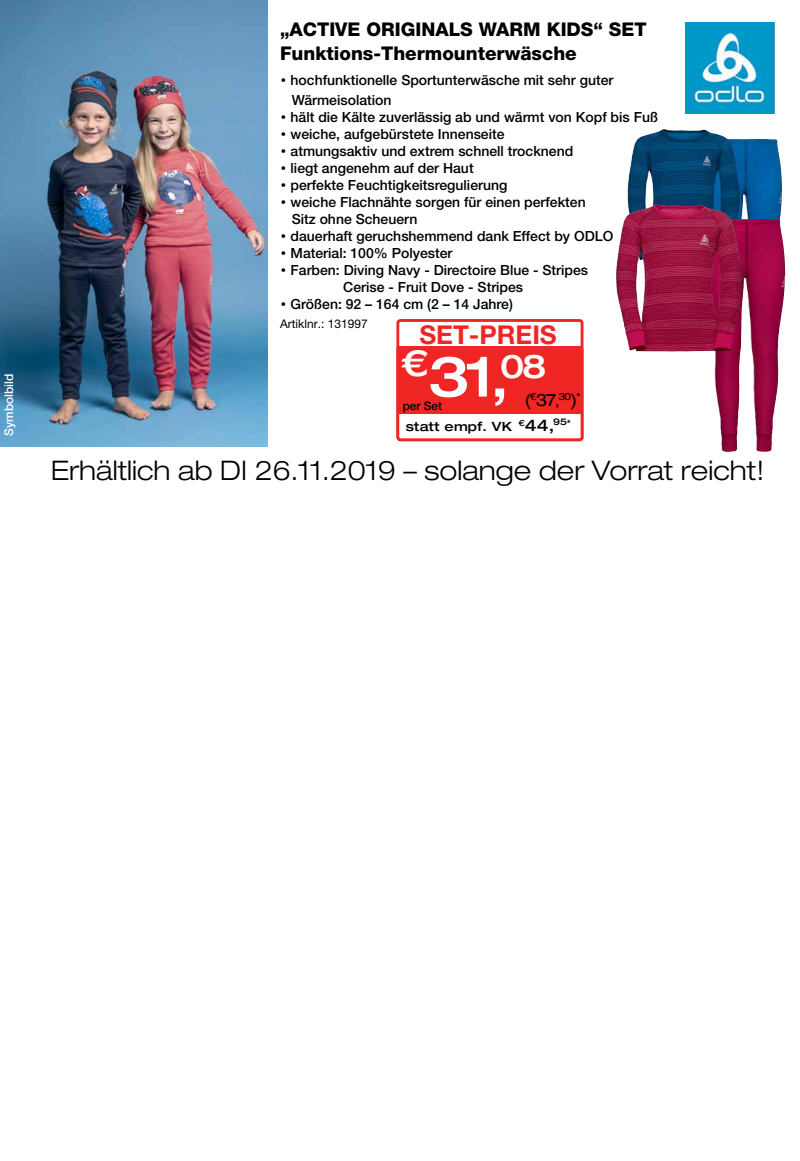
<style>
.page{position:relative;width:800px;height:1161px;background:#fff}
.page>*{position:absolute;margin:0;border:0;box-sizing:border-box;transform-origin:0 0}
.t1{font:500 expanded 56.3px "Helvetica Neue LT Pro";color:#fff}
.t2{font:300 expanded 27px "Helvetica Neue LT Pro";color:#000}
.t3{font:700 25.9px "Helvetica Neue LT Pro";color:#ef2623}
.t4{font:800 18.9px/24.4px "Helvetica Neue LT Pro";color:#000}
.t5{font:expanded 17.1px "Helvetica Neue LT Pro";color:#000}
.t6{font:500 14px/17px "Helvetica Neue LT Pro";color:#000}
.t7{font:500 expanded 12.8px "Helvetica Neue LT Pro";letter-spacing:.02em;color:#000}
.t8{font:12px "Helvetica Neue LT Pro";color:#000}
.t9{font:500 12px "Helvetica Neue LT Pro";color:#fff}
.t10{font:500 11.8px "Helvetica Neue LT Pro";color:#000}
.s1{font-family:"Gotham";font-weight:400}
.s2{font-size:13.7px}
.s3{font-size:15.9px}
</style>
<div class="page">
<img style="left:627px;top:129px;width:116px;height:76px">
<img style="left:616px;top:205px;width:128px;height:247px">
<img style="left:0;top:0;width:268px;height:446px">
<div style="left:396px;top:319px;width:187px;height:122px;border:3px solid #ef2623;border-radius:3px"></div>
<div style="left:398px;top:346px;width:184px;height:67px;background:#ef2623"></div>
<img style="left:685px;top:23px;width:90px;height:90px">
<p class="t9" style="left:2px;top:436px;width:64px;rotate:-90deg">Symbolbild</p>
<h3 class="t4" style="left:280px;top:17px;width:368px">„ACTIVE ORIGINALS WARM KIDS“ SET<br>Funktions-Thermounterwäsche</h3>
<p class="t6" style="left:292px;top:70px;width:323px;line-height:20px;text-indent:-12px"><span class="s1">•</span> hochfunktionelle Sportunterwäsche mit sehr guter<br>Wärmeisolation</p>
<p class="t6" style="left:280px;top:109px;width:380px"><span class="s1">•</span> hält die Kälte zuverlässig ab und wärmt von Kopf bis Fuß</p>
<p class="t6" style="left:280px;top:126px;width:226px"><span class="s1">•</span> weiche, aufgebürstete Innenseite</p>
<p class="t6" style="left:280px;top:143px;width:295px"><span class="s1">•</span> atmungsaktiv und extrem schnell trocknend</p>
<p class="t6" style="left:280px;top:160px;width:195px"><span class="s1">•</span> liegt angenehm auf der Haut</p>
<p class="t6" style="left:280px;top:177px;width:229px"><span class="s1">•</span> perfekte Feuchtigkeitsregulierung</p>
<p class="t6" style="left:292px;top:194px;width:296px;text-indent:-12px"><span class="s1">•</span> weiche Flachnähte sorgen für einen perfekten<br>Sitz ohne Scheuern</p>
<p class="t6" style="left:280px;top:228px;width:335px"><span class="s1">•</span> dauerhaft geruchshemmend dank Effect by ODLO</p>
<p class="t6" style="left:280px;top:245px;width:174px"><span class="s1">•</span> Material: 100% Polyester</p>
<p class="t6" style="left:280px;top:262px;width:310px;text-align:center"><span class="s1">•</span> Farben: Diving Navy - Directoire Blue - Stripes<br>Cerise - Fruit Dove - Stripes</p>
<p class="t6" style="left:280px;top:296px;width:234px"><span class="s1">•</span> Größen: 92 – 164 cm (2 – 14 Jahre)</p>
<p class="t8" style="left:280px;top:317px;width:89px">Artiklnr.: 131997</p>
<h3 class="t3" style="left:419px;top:319px;width:139px">SET-PREIS</h3>
<h1 class="t1" style="left:401px;top:341px;width:147px"><sup>€</sup>31,<sup>08</sup></h1>
<p class="t5" style="left:525px;top:390px;width:58px">(<sup>€</sup>37<span class="s2">,</span><sup>30</sup>)<sup>*</sup></p>
<p class="t7" style="left:406px;top:418px;width:167px">statt empf. VK <sup>€</sup><span class="s3">44,</span><sup>95</sup><sup>*</sup></p>
<p class="t10" style="left:403px;top:398px;width:41px">per Set</p>
<h2 class="t2" style="left:51px;top:454px;width:715px">Erhältlich ab DI 26.11.2019 – solange der Vorrat reicht!</h2>
</div>
